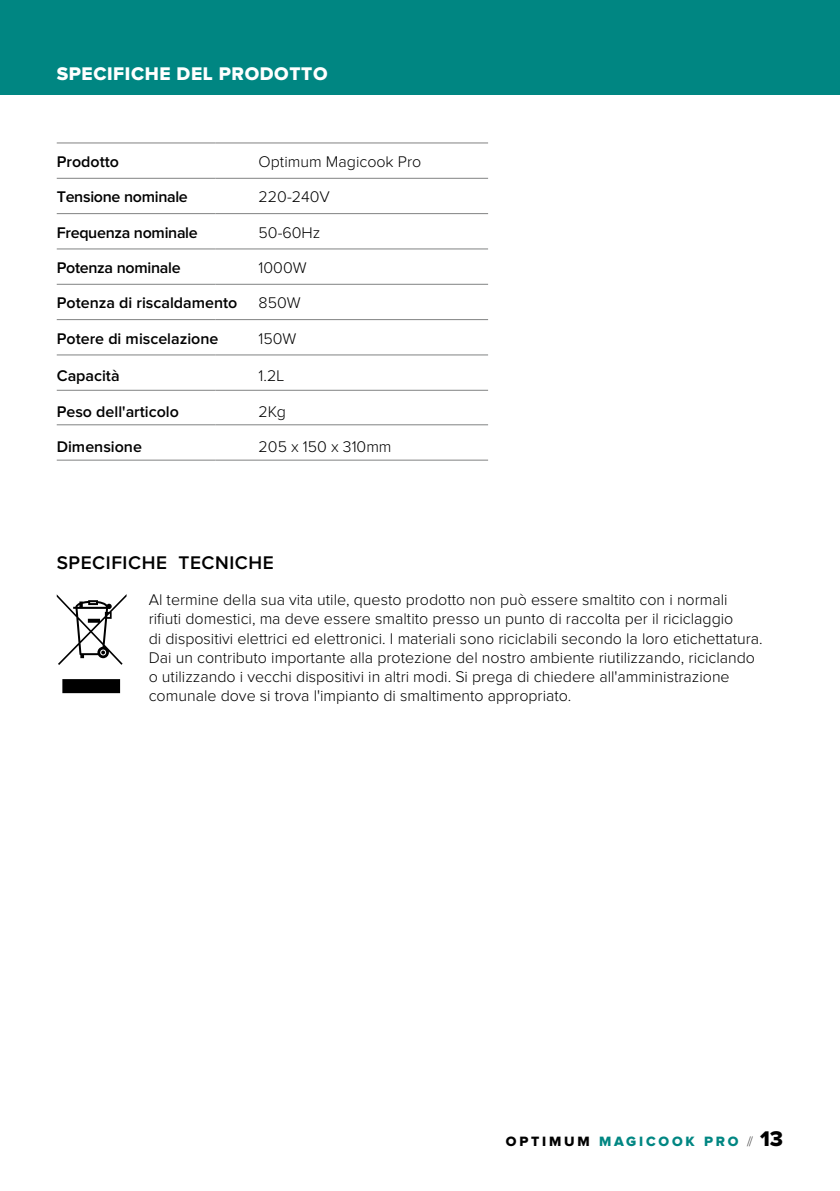
<style>
.page{position:relative;width:840px;height:1191px;background:#fff}
.page>*{position:absolute;margin:0;border:0;box-sizing:border-box;transform-origin:0 0}
.t1{font:19px "Proxima Nova Extrabld";letter-spacing:.03em;color:#fff}
.t2{font:600 19px "Proxima Nova";letter-spacing:.03em;color:#000}
.t3{font:300 16px/19.2px "Proxima Nova";color:#000}
.t4{font:600 16px "Proxima Nova";color:#000}
.t5{font:600 16px "Proxima Nova";letter-spacing:-.02em;color:#000}
.t6{font:14px "Proxima Nova Extrabld";letter-spacing:.2em;color:#008682}
.s1{color:#000}
.s2{font-family:"Proxima Nova";font-weight:100;color:#000}
.s3{font-size:22px;color:#000}
</style>
<div class="page">
<div style="left:0;top:0;width:839px;height:94px;background:#008682"></div>
<hr style="left:57px;top:143px;width:158px;height:1px;background:#818282">
<hr style="left:215px;top:143px;width:273px;height:1px;background:#818282">
<hr style="left:57px;top:178px;width:158px;height:1px;background:#818282">
<hr style="left:215px;top:178px;width:273px;height:1px;background:#818282">
<hr style="left:57px;top:213px;width:158px;height:1px;background:#818282">
<hr style="left:215px;top:213px;width:273px;height:1px;background:#818282">
<hr style="left:57px;top:249px;width:158px;height:1px;background:#818282">
<hr style="left:215px;top:249px;width:273px;height:1px;background:#818282">
<hr style="left:57px;top:284px;width:158px;height:1px;background:#818282">
<hr style="left:215px;top:284px;width:273px;height:1px;background:#818282">
<hr style="left:57px;top:319px;width:158px;height:1px;background:#818282">
<hr style="left:215px;top:319px;width:273px;height:1px;background:#818282">
<hr style="left:57px;top:354px;width:158px;height:1px;background:#818282">
<hr style="left:215px;top:354px;width:273px;height:1px;background:#818282">
<hr style="left:57px;top:390px;width:158px;height:1px;background:#818282">
<hr style="left:215px;top:390px;width:273px;height:1px;background:#818282">
<hr style="left:57px;top:424px;width:158px;height:1px;background:#818282">
<hr style="left:215px;top:424px;width:273px;height:1px;background:#818282">
<hr style="left:57px;top:460px;width:158px;height:1px;background:#818282">
<hr style="left:215px;top:460px;width:273px;height:1px;background:#818282">
<svg style="left:57px;top:594px;width:69px;height:99px"></svg>
<p class="t1" style="left:57px;top:65px;width:272px">SPECIFICHE DEL PRODOTTO</p>
<p class="t4" style="left:57px;top:154px;width:64px">Prodotto</p>
<p class="t3" style="left:258px;top:152px;width:164px">Optimum Magicook Pro</p>
<p class="t5" style="left:57px;top:190px;width:133px">Tensione nominale</p>
<p class="t3" style="left:258px;top:188px;width:73px">220-240V</p>
<p class="t5" style="left:57px;top:225px;width:142px">Frequenza nominale</p>
<p class="t3" style="left:258px;top:223px;width:63px">50-60Hz</p>
<p class="t5" style="left:57px;top:260px;width:125px">Potenza nominale</p>
<p class="t3" style="left:258px;top:258px;width:49px">1000W</p>
<p class="t4" style="left:57px;top:295px;width:182px">Potenza di riscaldamento</p>
<p class="t3" style="left:258px;top:294px;width:44px">850W</p>
<p class="t4" style="left:57px;top:331px;width:163px">Potere di miscelazione</p>
<p class="t3" style="left:258px;top:329px;width:39px">150W</p>
<p class="t4" style="left:57px;top:368px;width:64px">Capacità</p>
<p class="t3" style="left:258px;top:367px;width:27px">1.2L</p>
<p class="t4" style="left:57px;top:404px;width:124px">Peso dell'articolo</p>
<p class="t3" style="left:258px;top:402px;width:29px">2Kg</p>
<p class="t4" style="left:57px;top:439px;width:87px">Dimensione</p>
<p class="t3" style="left:258px;top:437px;width:134px">205 x 150 x 310mm</p>
<p class="t2" style="left:57px;top:554px;width:218px">SPECIFICHE TECNICHE</p>
<p class="t3" style="left:149px;top:590px;width:615px">Al termine della sua vita utile, questo prodotto non può essere smaltito con i normali rifiuti domestici, ma deve essere smaltito presso un punto di raccolta per il riciclaggio<br>di dispositivi elettrici ed elettronici. I materiali sono riciclabili secondo la loro etichettatura.<br>Dai un contributo importante alla protezione del nostro ambiente riutilizzando, riciclando o utilizzando i vecchi dispositivi in altri modi. Si prega di chiedere all'amministrazione comunale dove si trova l'impianto di smaltimento appropriato.</p>
<p class="t6" style="left:505px;top:1135px;width:279px"><span class="s1">OPTIMUM</span> MAGICOOK PRO <span class="s2">//</span> <span class="s3">13</span></p>
</div>
